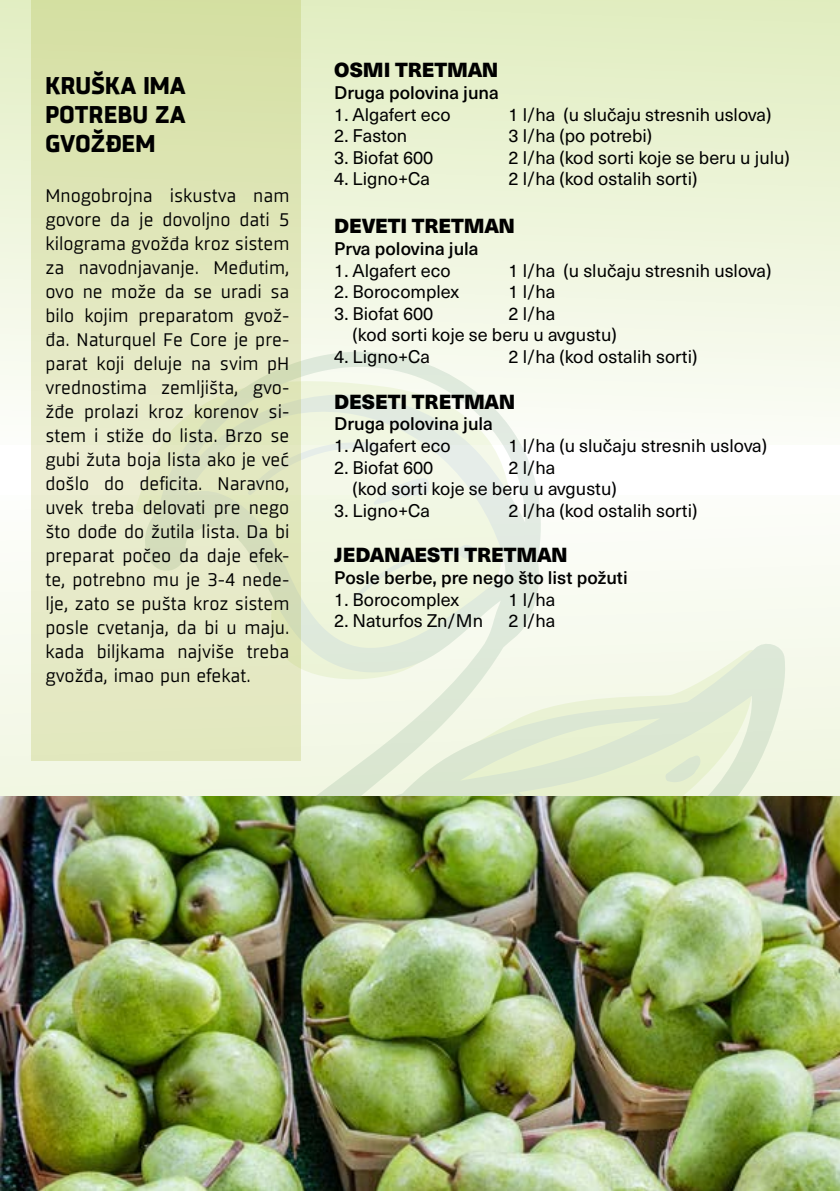
<style>
.page{position:relative;width:840px;height:1191px;background:#fff}
.page>*{position:absolute;margin:0;border:0;box-sizing:border-box;transform-origin:0 0}
.t1{font:800 24px/28.8px "Sisco";color:#000;text-align:justify}
.t2{font:900 20px "Neue Haas Unica";letter-spacing:-.005em;color:#000}
.t3{font:18px/24px "Sisco";color:#000;text-align:justify}
.t4{font:18px/21.6px "Neue Haas Unica";color:#000}
.t5{font:500 18px "Neue Haas Unica";color:#000}
</style>
<div class="page">
<svg style="left:0;top:555px;width:839px;height:242px;fill:#f4f8e9"></svg>
<div style="left:0;top:0;width:839px;height:444px;background:linear-gradient(to bottom,#e1edc0,#fbfdf8)"></div>
<svg style="left:141px;top:349px;width:645px;height:448px"></svg>
<svg style="left:300px;top:441px;width:131px;height:64px;background:#f1f6e7"></svg>
<svg style="left:352px;top:544px;width:122px;height:58px;background:#edf4de"></svg>
<svg style="left:664px;top:753px;width:37px;height:29px"></svg>
<div style="left:0;top:57px;width:16px;height:113px;background:#e9f2d1"></div>
<svg style="left:31px;top:0;width:269px;height:761px;background:#e0e6bc"></svg>
<img style="left:0;top:797px;width:839px;height:394px">
<h1 class="t1" style="left:45px;top:73px;width:142px">KRUŠKA IMA POTREBU ZA GVOŽĐEM</h1>
<p class="t3" style="left:45px;top:184px;width:245px">Mnogobrojna iskustva nam govore da je dovoljno dati 5 kilograma gvožđa kroz sistem za navodnjavanje. Međutim, ovo ne može da se uradi sa bilo kojim preparatom gvož&shy;đa. Naturquel Fe Core je pre&shy;parat koji deluje na svim pH vrednostima zemljišta, gvo&shy;žđe prolazi kroz korenov si&shy;stem i stiže do lista. Brzo se gubi žuta boja lista ako je već došlo do deficita. Naravno, uvek treba delovati pre nego što dođe do žutila lista. Da bi preparat počeo da daje efek&shy;te, potrebno mu je 3-4 nede&shy;lje, zato se pušta kroz sistem posle cvetanja, da bi u maju. kada biljkama najviše treba gvožđa, imao pun efekat.</p>
<p class="t2" style="left:334px;top:54px;width:166px">OSMI TRETMAN</p>
<p class="t5" style="left:334px;top:79px;width:166px">Druga polovina juna</p>
<p class="t4" style="left:334px;top:102px;width:118px">1. Algafert eco</p>
<p class="t4" style="left:508px;top:102px;width:264px">1 l/ha (u slučaju stresnih uslova)</p>
<p class="t4" style="left:334px;top:124px;width:74px">2. Faston</p>
<p class="t4" style="left:508px;top:124px;width:145px">3 l/ha (po potrebi)</p>
<p class="t4" style="left:334px;top:146px;width:100px">3. Biofat 600</p>
<p class="t4" style="left:508px;top:146px;width:282px">2 l/ha (kod sorti koje se beru u julu)</p>
<p class="t4" style="left:334px;top:167px;width:97px">4. Ligno+Ca</p>
<p class="t4" style="left:508px;top:167px;width:190px">2 l/ha (kod ostalih sorti)</p>
<p class="t2" style="left:334px;top:210px;width:182px">DEVETI TRETMAN</p>
<p class="t5" style="left:334px;top:235px;width:146px">Prva polovina jula</p>
<p class="t4" style="left:334px;top:258px;width:118px">1. Algafert eco</p>
<p class="t4" style="left:508px;top:258px;width:264px">1 l/ha (u slučaju stresnih uslova)</p>
<p class="t4" style="left:334px;top:280px;width:126px">2. Borocomplex</p>
<p class="t4" style="left:508px;top:280px;width:48px">1 l/ha</p>
<p class="t4" style="left:334px;top:302px;width:100px">3. Biofat 600</p>
<p class="t4" style="left:352px;top:302px;width:265px;text-indent:156px">2 l/ha<br>(kod sorti koje se beru u avgustu)</p>
<p class="t4" style="left:334px;top:345px;width:97px">4. Ligno+Ca</p>
<p class="t4" style="left:508px;top:345px;width:190px">2 l/ha (kod ostalih sorti)</p>
<p class="t2" style="left:334px;top:386px;width:182px">DESETI TRETMAN</p>
<p class="t5" style="left:334px;top:410px;width:160px">Druga polovina jula</p>
<p class="t4" style="left:334px;top:434px;width:118px">1. Algafert eco</p>
<p class="t4" style="left:508px;top:434px;width:260px">1 l/ha (u slučaju stresnih uslova)</p>
<p class="t4" style="left:334px;top:455px;width:100px">2. Biofat 600</p>
<p class="t4" style="left:352px;top:455px;width:265px;text-indent:156px">2 l/ha<br>(kod sorti koje se beru u avgustu)</p>
<p class="t4" style="left:334px;top:498px;width:97px">3. Ligno+Ca</p>
<p class="t4" style="left:508px;top:498px;width:190px">2 l/ha (kod ostalih sorti)</p>
<p class="t2" style="left:334px;top:539px;width:235px">JEDANAESTI TRETMAN</p>
<p class="t5" style="left:334px;top:564px;width:295px">Posle berbe, pre nego što list požuti</p>
<p class="t4" style="left:334px;top:587px;width:126px">1. Borocomplex</p>
<p class="t4" style="left:508px;top:587px;width:48px">1 l/ha</p>
<p class="t4" style="left:334px;top:609px;width:150px">2. Naturfos Zn/Mn</p>
<p class="t4" style="left:508px;top:609px;width:48px">2 l/ha</p>
</div>
